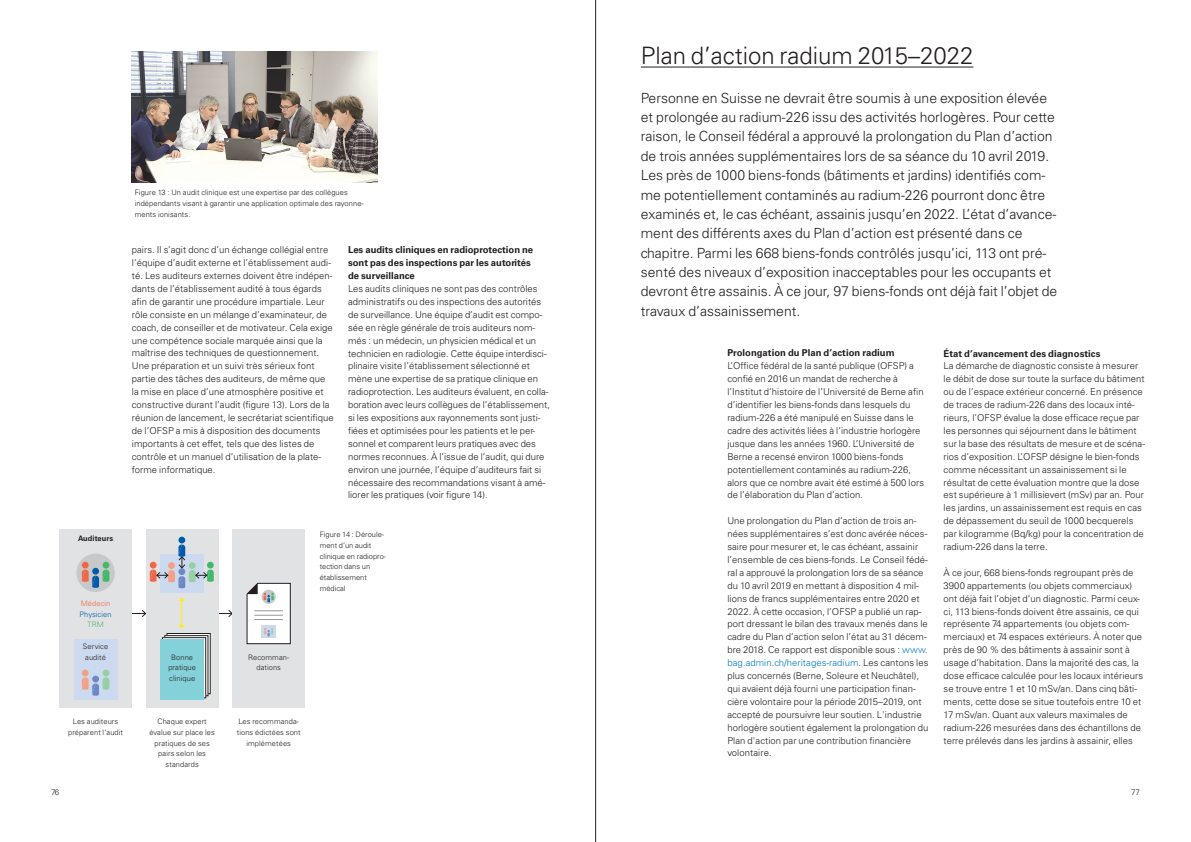
<style>
.page{position:relative;width:1191px;height:842px;background:#fff}
.page>*{position:absolute;margin:0;border:0;box-sizing:border-box;transform-origin:0 0}
.t1{font:300 24px "Univers LT Std";color:#231f20}
.t2{font:300 14px/19.3px "Univers LT Std";color:#231f20}
.t3{font:300 9.5px/12.9px "Univers LT Std";letter-spacing:.005em;color:#231f20}
.t4{font:700 9.5px/12.9px "Univers LT Std";color:#231f20}
.t5{font:300 8px "Univers LT Std";color:#231f20}
.t6{font:300 7.5px/10.7px "Univers LT Std";letter-spacing:.01em;color:#231f20;text-align:center}
.t7{font:700 7.5px "Univers LT Std";letter-spacing:.01em;color:#231f20}
.t8{font:300 7.5px "Univers LT Std";letter-spacing:.01em;color:#015aaa}
.t9{font:300 7.5px "Univers LT Std";letter-spacing:.01em;color:#f26648}
.t10{font:300 7.5px "Univers LT Std";color:#44b869}
.s1{color:#007cc2}
</style>
<div class="page">
<img style="left:132px;top:51px;width:245px;height:131px">
<hr style="left:641px;top:67px;width:332px;height:1px;background:#231f20">
<hr style="left:112px;top:613px;width:34px;height:1px;background:#231f20">
<svg style="left:142px;top:610px;width:4px;height:7px"></svg>
<hr style="left:199px;top:613px;width:33px;height:1px;background:#231f20">
<svg style="left:228px;top:610px;width:4px;height:7px"></svg>
<div style="left:232px;top:530px;width:73px;height:178px;background:#e1e2e4"></div>
<div style="left:59px;top:530px;width:73px;height:178px;background:#e1e2e4"></div>
<div style="left:146px;top:530px;width:72px;height:178px;background:#e1e2e4"></div>
<div style="left:74px;top:640px;width:43px;height:60px;background:#ccdaef"></div>
<div style="left:160px;top:554px;width:43px;height:38px;background:#ccdaef"></div>
<div style="left:76px;top:554px;width:39px;height:38px;background:#c7c8ca;border-radius:50%"></div>
<svg style="left:82px;top:562px;width:27px;height:26px"></svg>
<svg style="left:82px;top:670px;width:27px;height:26px"></svg>
<div style="left:178px;top:537px;width:7px;height:6px;background:#015aaa;border-radius:50%"></div>
<svg style="left:150px;top:544px;width:64px;height:45px"></svg>
<div style="left:167px;top:633px;width:43px;height:61px;border:1px solid #231f20"></div>
<div style="left:165px;top:635px;width:43px;height:61px;border:1px solid #231f20"></div>
<div style="left:162px;top:637px;width:44px;height:61px;border:1px solid #231f20"></div>
<div style="left:160px;top:639px;width:44px;height:61px;background:#84d1d9"></div>
<svg style="left:247px;top:583px;width:43px;height:61px;background:#e3e4e5"></svg>
<svg style="left:178px;top:598px;width:7px;height:30px"></svg>
<hr style="left:595px;top:0;width:1px;height:842px;background:#231f20">
<p class="t6" style="left:135px;top:187px;width:230px;text-align:left">Figure 13 : Un audit clinique est une expertise par des collègues indépendants visant à garantir une application optimale des rayonne&shy;ments ionisants.</p>
<p class="t3" style="left:132px;top:243px;width:203px">pairs. Il s’agit donc d’un échange collégial entre l’équipe d’audit externe et l’établissement audi&shy;té. Les auditeurs externes doivent être indépen&shy;dants de l’établissement audité à tous égards afin de garantir une procédure impartiale. Leur rôle consiste en un mélange d’examinateur, de coach, de conseiller et de motivateur. Cela exige une compétence sociale marquée ainsi que la maîtrise des techniques de questionnement.<br>Une préparation et un suivi très sérieux font partie des tâches des auditeurs, de même que la mise en place d’une atmosphère positive et constructive durant l’audit (figure 13). Lors de la réunion de lancement, le secrétariat scientifique de l’OFSP a mis à disposition des documents importants à cet effet, tels que des listes de contrôle et un manuel d’utilisation de la plate&shy;forme informatique.</p>
<p class="t4" style="left:348px;top:244px;width:187px">Les audits cliniques en radioprotection ne sont pas des inspections par les autorités de surveillance</p>
<p class="t3" style="left:348px;top:282px;width:203px">Les audits cliniques ne sont pas des contrôles administratifs ou des inspections des autorités de surveillance. Une équipe d’audit est compo&shy;sée en règle générale de trois auditeurs nom&shy;més : un médecin, un physicien médical et un technicien en radiologie. Cette équipe interdisci&shy;plinaire visite l’établissement sélectionné et mène une expertise de sa pratique clinique en radioprotection. Les auditeurs évaluent, en colla&shy;boration avec leurs collègues de l’établissement, si les expositions aux rayonnements sont justi&shy;fiées et optimisées pour les patients et le per&shy;sonnel et comparent leurs pratiques avec des normes reconnues. À l’issue de l’audit, qui dure environ une journée, l’équipe d’auditeurs fait si nécessaire des recommandations visant à amé&shy;liorer les pratiques (voir figure 14).</p>
<p class="t7" style="left:78px;top:534px;width:37px">Auditeurs</p>
<p class="t9" style="left:81px;top:599px;width:31px">Médecin</p>
<p class="t8" style="left:80px;top:609px;width:33px">Physicien</p>
<p class="t10" style="left:87px;top:620px;width:18px">TRM</p>
<p class="t6" style="left:83px;top:641px;width:27px">Service audité</p>
<p class="t6" style="left:68px;top:716px;width:56px">Les auditeurs préparent l’audit</p>
<p class="t6" style="left:320px;top:529px;width:68px;text-align:left">Figure 14 : Déroule&shy;ment d’un audit clinique en radiopro&shy;tection dans un établissement médical</p>
<p class="t6" style="left:168px;top:652px;width:29px">Bonne pratique clinique</p>
<p class="t6" style="left:149px;top:716px;width:67px">Chaque expert évalue sur place les pratiques de ses pairs selon les standards</p>
<p class="t6" style="left:248px;top:652px;width:42px">Recomman&shy;dations</p>
<p class="t6" style="left:237px;top:716px;width:65px">Les recommanda&shy;tions édictées sont implémetées</p>
<h1 class="t1" style="left:641px;top:41px;width:334px">Plan d’action radium 2015–2022</h1>
<p class="t2" style="left:641px;top:88px;width:418px">Personne en Suisse ne devrait être soumis à une exposition élevée et prolongée au radium-226 issu des activités horlogères. Pour cette raison, le Conseil fédéral a approuvé la prolongation du Plan d’action de trois années supplémentaires lors de sa séance du 10 avril 2019.<br>Les près de 1000 biens-fonds (bâtiments et jardins) identifiés com&shy;me potentiellement contaminés au radium-226 pourront donc être examinés et, le cas échéant, assainis jusqu’en 2022. L’état d’avance&shy;ment des différents axes du Plan d’action est présenté dans ce chapitre. Parmi les 668 biens-fonds contrôlés jusqu’ici, 113 ont pré&shy;senté des niveaux d’exposition inacceptables pour les occupants et devront être assainis. À ce jour, 97 biens-fonds ont déjà fait l’objet de travaux d’assainissement.</p>
<p class="t4" style="left:727px;top:347px;width:169px">Prolongation du Plan d’action radium</p>
<p class="t3" style="left:727px;top:360px;width:198px">L’Office fédéral de la santé publique (OFSP) a confié en 2016 un mandat de recherche à l’Institut d’histoire de l’Université de Berne afin d’identifier les biens-fonds dans lesquels du radium-226 a été manipulé en Suisse dans le cadre des activités liées à l’industrie horlogère jusque dans les années 1960. L’Université de Berne a recensé environ 1000 biens-fonds potentiellement contaminés au radium-226, alors que ce nombre avait été estimé à 500 lors de l’élaboration du Plan d’action.</p>
<p class="t3" style="left:727px;top:514px;width:203px">Une prolongation du Plan d’action de trois an&shy;nées supplémentaires s’est donc avérée néces&shy;saire pour mesurer et, le cas échéant, assainir l’ensemble de ces biens-fonds. Le Conseil fédé&shy;ral a approuvé la prolongation lors de sa séance du 10 avril 2019 en mettant à disposition 4 mil&shy;lions de francs supplémentaires entre 2020 et 2022. À cette occasion, l’OFSP a publié un rap&shy;port dressant le bilan des travaux menés dans le cadre du Plan d’action selon l’état au 31 décem&shy;bre 2018. Ce rapport est disponible sous : <span class="s1">www. bag.admin.ch/heritages-radium</span>. Les cantons les plus concernés (Berne, Soleure et Neuchâtel), qui avaient déjà fourni une participation finan&shy;cière volontaire pour la période 2015–2019, ont accepté de poursuivre leur soutien. L'industrie horlogère soutient également la prolongation du Plan d'action par une contribution financière volontaire.</p>
<p class="t4" style="left:943px;top:347px;width:158px">État d’avancement des diagnostics</p>
<p class="t3" style="left:943px;top:360px;width:203px">La démarche de diagnostic consiste à mesurer le débit de dose sur toute la surface du bâtiment ou de l’espace extérieur concerné. En présence de traces de radium-226 dans des locaux inté&shy;rieurs, l’OFSP évalue la dose efficace reçue par les personnes qui séjournent dans le bâtiment sur la base des résultats de mesure et de scéna&shy;rios d’exposition. L’OFSP désigne le bien-fonds comme nécessitant un assainissement si le résultat de cette évaluation montre que la dose est supérieure à 1 millisievert (mSv) par an. Pour les jardins, un assainissement est requis en cas de dépassement du seuil de 1000 becquerels par kilogramme (Bq/kg) pour la concentration de radium-226 dans la terre.</p>
<p class="t3" style="left:943px;top:566px;width:201px">À ce jour, 668 biens-fonds regroupant près de 3900 appartements (ou objets commerciaux) ont déjà fait l’objet d’un diagnostic. Parmi ceux&shy;ci, 113 biens-fonds doivent être assainis, ce qui représente 74 appartements (ou objets com&shy;merciaux) et 74 espaces extérieurs. À noter que près de 90 % des bâtiments à assainir sont à usage d’habitation. Dans la majorité des cas, la dose efficace calculée pour les locaux intérieurs se trouve entre 1 et 10 mSv/an. Dans cinq bâti&shy;ments, cette dose se situe toutefois entre 10 et 17 mSv/an. Quant aux valeurs maximales de radium-226 mesurées dans des échantillons de terre prélevés dans les jardins à assainir, elles</p>
<p class="t5" style="left:51px;top:787px;width:10px">76</p>
<p class="t5" style="left:1131px;top:787px;width:10px">77</p>
</div>
